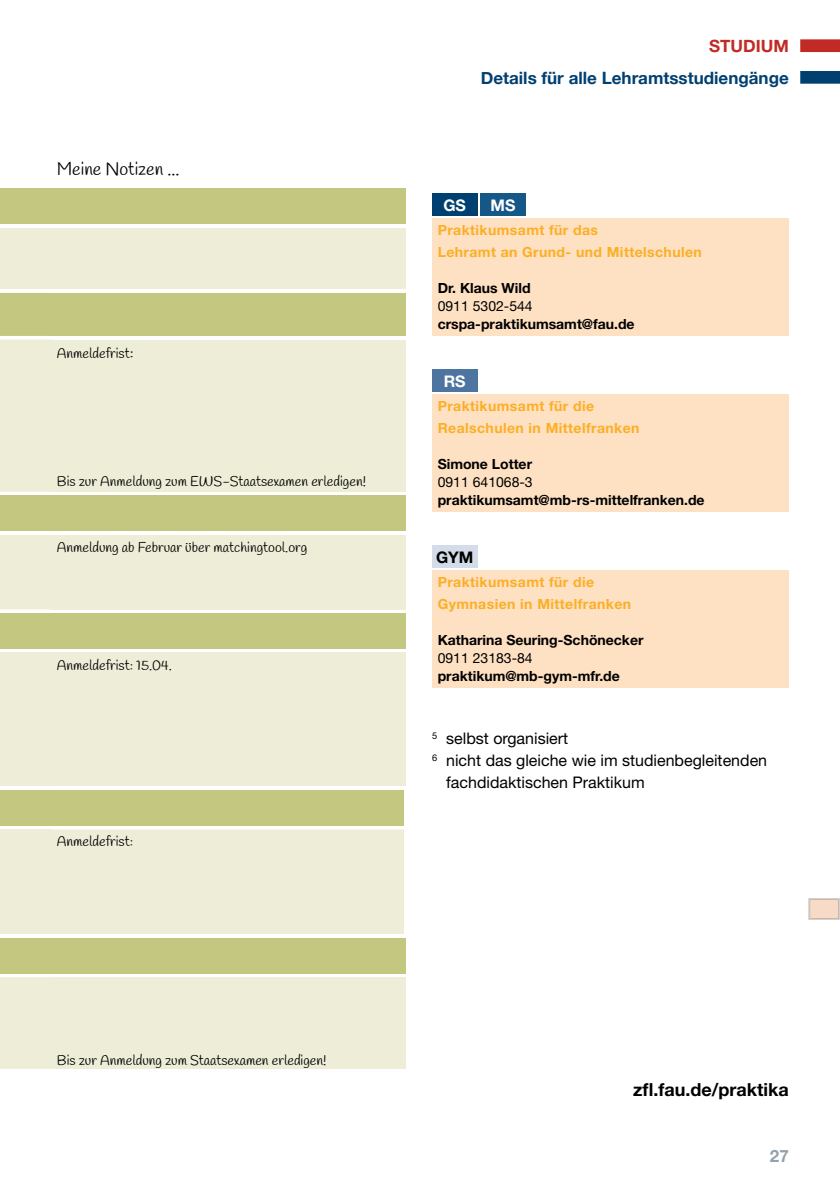
<style>
.page{position:relative;width:840px;height:1191px;background:#fff}
.page>*{position:absolute;margin:0;border:0;box-sizing:border-box;transform-origin:0 0}
.t1{font:700 18px "Helvetica Neue LT";color:#000}
.t2{font:18px "Handlee";color:#000}
.t3{font:700 17px "Helvetica Neue";color:#004071}
.t4{font:700 17px "Helvetica Neue LT";color:#c22a25}
.t5{font:700 17px "Helvetica Neue LT";color:#94a2ab}
.t6{font:16px "Helvetica Neue LT Std";color:#000}
.t7{font:700 16px "Helvetica Neue LT";color:#fff}
.t8{font:700 16px "Helvetica Neue LT";color:#000}
.t9{font:14px "Handlee";color:#000}
.t10{font:700 14px/22px "Helvetica Neue LT";letter-spacing:.03em;color:#fbaf25}
.t11{font:700 14px "Helvetica Neue LT";color:#000}
.t12{font:14px "Helvetica Neue LT";color:#000}
.s1{font-size:16px}
</style>
<div class="page">
<svg style="left:800px;top:71px;width:39px;height:13px"></svg>
<svg style="left:800px;top:39px;width:39px;height:13px"></svg>
<svg style="left:0;top:652px;width:51px;height:1px"></svg>
<svg style="left:51px;top:652px;width:355px;height:1px"></svg>
<svg style="left:0;top:1068px;width:51px;height:1px"></svg>
<svg style="left:51px;top:1068px;width:355px;height:1px"></svg>
<div style="left:0;top:188px;width:406px;height:36px;background:#c3c77f"></div>
<div style="left:0;top:228px;width:51px;height:61px;background:#ededd8"></div>
<div style="left:51px;top:228px;width:355px;height:61px;background:#ededd8"></div>
<svg style="left:0;top:293px;width:406px;height:356px;background:#e0e1bc"></svg>
<div style="left:0;top:653px;width:51px;height:133px;background:#ededd8"></div>
<div style="left:51px;top:653px;width:355px;height:133px;background:#ededd8"></div>
<svg style="left:0;top:790px;width:406px;height:278px;background:#dee0b9"></svg>
<div style="left:51px;top:977px;width:355px;height:91px;background:#ededd8"></div>
<div style="left:432px;top:219px;width:356px;height:117px;background:#fee0c2"></div>
<div style="left:432px;top:370px;width:45px;height:22px;background:#4d75a0"></div>
<div style="left:432px;top:546px;width:45px;height:22px;background:#d4dce9"></div>
<div style="left:432px;top:194px;width:45px;height:22px;background:#004071"></div>
<div style="left:480px;top:194px;width:45px;height:22px;background:#155787"></div>
<svg style="left:808px;top:898px;width:31px;height:22px"></svg>
<div style="left:432px;top:395px;width:356px;height:117px;background:#fee0c2"></div>
<div style="left:432px;top:571px;width:356px;height:117px;background:#fee0c2"></div>
<p class="t2" style="left:57px;top:158px;width:124px">Meine Notizen ...</p>
<p class="t9" style="left:57px;top:345px;width:78px">Anmeldefrist<span class="s1">:</span></p>
<p class="t9" style="left:57px;top:473px;width:310px">Bis zur Anmeldung zum EWS-Staatsexamen erledigen!</p>
<p class="t9" style="left:57px;top:539px;width:252px">Anmeldung ab Februar über matchingtool.org</p>
<p class="t9" style="left:57px;top:656px;width:116px">Anmeldefrist: 15.04.</p>
<p class="t9" style="left:57px;top:833px;width:78px">Anmeldefrist:</p>
<p class="t4" style="left:708px;top:36px;width:81px">STUDIUM</p>
<p class="t3" style="left:480px;top:64px;width:309px">Details für alle Lehramtsstudiengänge</p>
<p class="t7" style="left:443px;top:195px;width:24px">GS</p>
<p class="t7" style="left:490px;top:195px;width:26px">MS</p>
<p class="t10" style="left:437px;top:219px;width:265px">Praktikumsamt für das<br>Lehramt an Grund- und Mittelschulen</p>
<p class="t11" style="left:437px;top:279px;width:94px">Dr. Klaus Wild</p>
<p class="t12" style="left:437px;top:298px;width:96px">0911 5302-544</p>
<p class="t11" style="left:437px;top:315px;width:198px">crspa-praktikumsamt@fau.de</p>
<p class="t7" style="left:443px;top:371px;width:23px">RS</p>
<p class="t10" style="left:437px;top:395px;width:203px">Praktikumsamt für die<br>Realschulen in Mittelfranken</p>
<p class="t11" style="left:437px;top:455px;width:96px">Simone Lotter</p>
<p class="t12" style="left:437px;top:474px;width:96px">0911 641068-3</p>
<p class="t11" style="left:437px;top:491px;width:268px">praktikumsamt@mb-rs-mittelfranken.de</p>
<p class="t8" style="left:436px;top:547px;width:39px">GYM</p>
<p class="t10" style="left:437px;top:571px;width:195px">Praktikumsamt für die<br>Gymnasien in Mittelfranken</p>
<p class="t11" style="left:437px;top:631px;width:207px">Katharina Seuring-Schönecker</p>
<p class="t12" style="left:437px;top:650px;width:96px">0911 23183-84</p>
<p class="t11" style="left:437px;top:667px;width:183px">praktikum@mb-gym-mfr.de</p>
<p class="t6" style="left:432px;top:728px;width:138px"><sup>5</sup> selbst organisiert</p>
<p class="t6" style="left:432px;top:750px;width:336px"><sup>6</sup> nicht das gleiche wie im studienbegleitenden</p>
<p class="t6" style="left:446px;top:772px;width:200px">fachdidaktischen Praktikum</p>
<p class="t9" style="left:57px;top:1051px;width:271px">Bis zur Anmeldung zum Staatsexamen erledigen!</p>
<p class="t1" style="left:632px;top:1078px;width:157px">zfl.fau.de/praktika</p>
<p class="t5" style="left:769px;top:1145px;width:20px">27</p>
</div>
